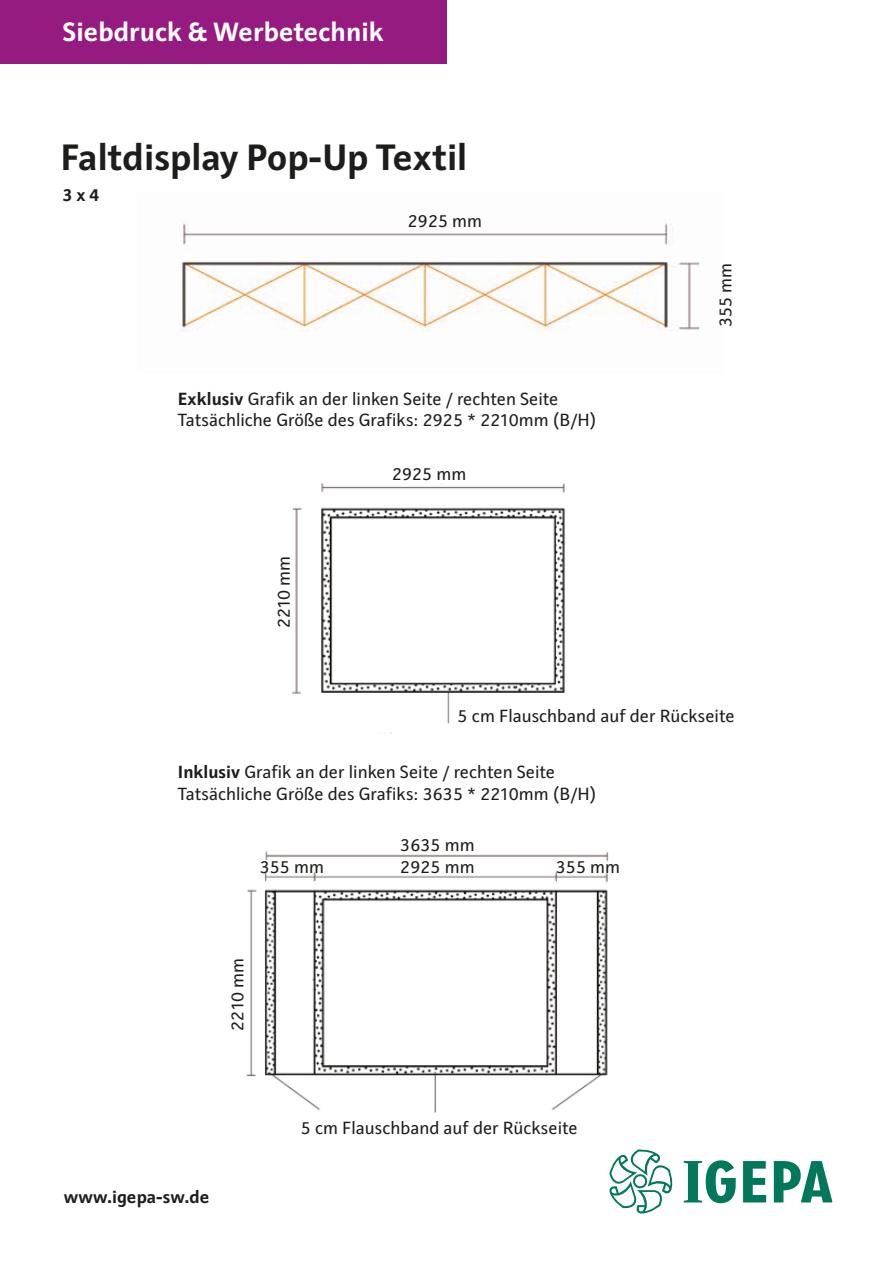
<style>
.page{position:relative;width:893px;height:1263px;background:#fff}
.page>*{position:absolute;margin:0;border:0;box-sizing:border-box;transform-origin:0 0}
.t1{font:700 37.5px "Raldo";color:#1d1d1b}
.t2{font:700 27px "Raldo";color:#fff}
.t3{font:18px/21.6px "Raldo";color:#1d1d1b}
.t4{font:700 18px "Raldo";color:#1d1d1b}
.s1{font-weight:700}
</style>
<div class="page">
<img style="left:173px;top:223px;width:527px;height:109px">
<img style="left:292px;top:483px;width:273px;height:251px">
<img style="left:246px;top:851px;width:363px;height:271px">
<div style="left:0;top:0;width:446px;height:64px;background:#961b81"></div>
<svg style="left:609px;top:1149px;width:64px;height:64px"></svg>
<svg style="left:743px;top:1161px;width:23px;height:41px"></svg>
<svg style="left:774px;top:1161px;width:59px;height:41px"></svg>
<svg style="left:684px;top:1160px;width:52px;height:43px"></svg>
<h2 class="t2" style="left:63px;top:16px;width:323px">Siebdruck &amp; Werbetechnik</h2>
<h1 class="t1" style="left:61px;top:135px;width:408px">Faltdisplay Pop-Up Textil</h1>
<p class="t4" style="left:63px;top:184px;width:38px">3 x 4</p>
<p class="t3" style="left:408px;top:211px;width:76px">2925 mm</p>
<p class="t3" style="left:178px;top:388px;width:420px"><span class="s1">Exklusiv</span> Grafik an der linken Seite / rechten Seite<br>Tatsächliche Größe des Grafiks: 2925 * 2210mm (B/H)</p>
<p class="t3" style="left:392px;top:463px;width:76px">2925 mm</p>
<p class="t3" style="left:273px;top:628px;width:74px;rotate:-90deg">2210 mm</p>
<p class="t3" style="left:715px;top:327px;width:66px;rotate:-90deg">355 mm</p>
<p class="t3" style="left:458px;top:705px;width:278px">5 cm Flauschband auf der Rückseite</p>
<p class="t3" style="left:178px;top:761px;width:420px"><span class="s1">Inklusiv</span> Grafik an der linken Seite / rechten Seite<br>Tatsächliche Größe des Grafiks: 3635 * 2210mm (B/H)</p>
<p class="t3" style="left:400px;top:834px;width:76px">3635 mm</p>
<p class="t3" style="left:400px;top:857px;width:76px">2925 mm</p>
<p class="t3" style="left:260px;top:857px;width:66px">355 mm</p>
<p class="t3" style="left:556px;top:857px;width:66px">355 mm</p>
<p class="t3" style="left:227px;top:1031px;width:74px;rotate:-90deg">2210 mm</p>
<p class="t4" style="left:64px;top:1186px;width:147px">www.igepa-sw.de</p>
<p class="t3" style="left:301px;top:1117px;width:278px">5 cm Flauschband auf der Rückseite</p>
</div>
